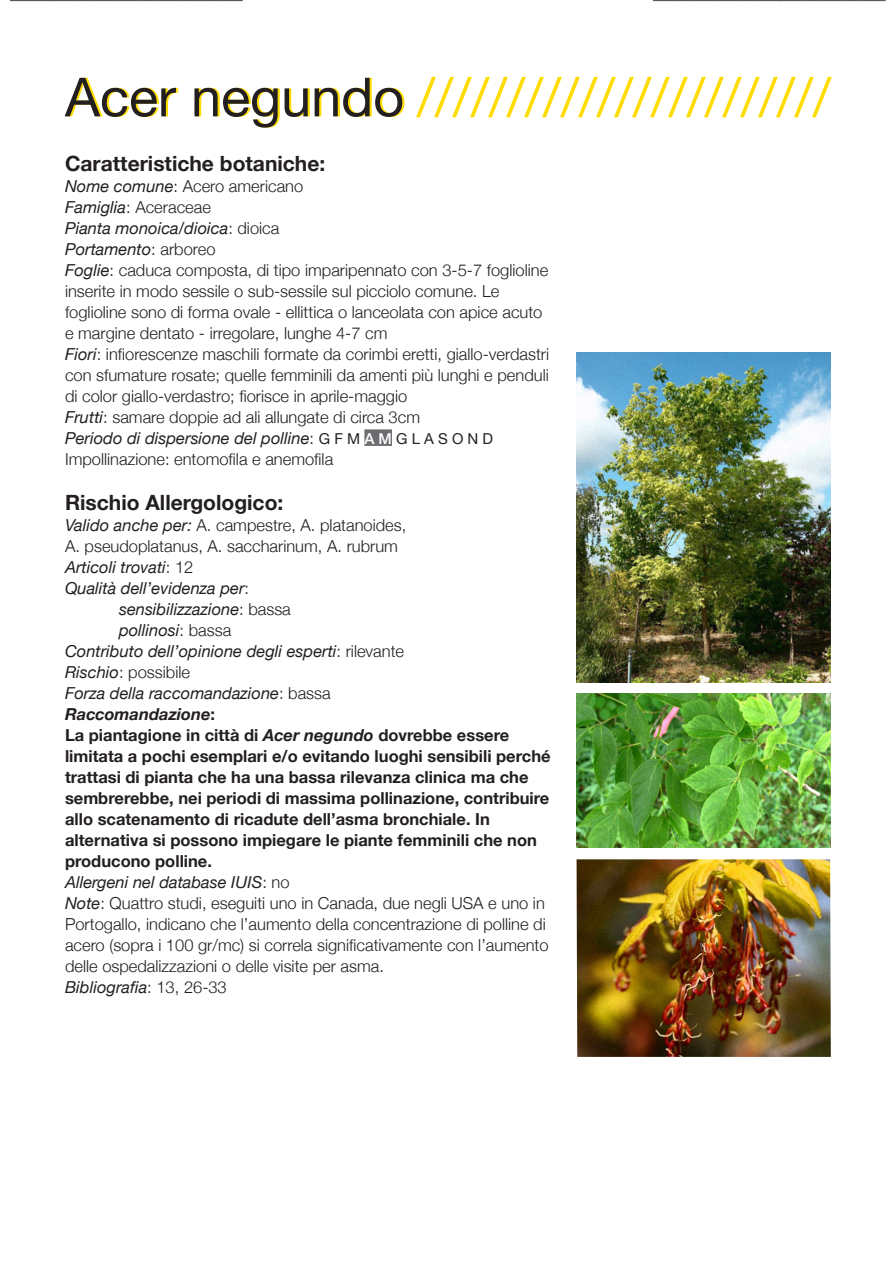
<style>
.page{position:relative;width:896px;height:1263px;background:#fff}
.page>*{position:absolute;margin:0;border:0;box-sizing:border-box;transform-origin:0 0}
.Intestazione_1{font:54px "Helvetica Neue";color:#ffdc01}
.t1{font:700 21px "Helvetica Neue";color:#231f20}
.t2{font:300 16.5px/21px "Helvetica Neue";color:#231f20}
.t3{font:700 16.5px/21px "Helvetica Neue";color:#231f20}
.t4{font:italic 16.5px "Helvetica Neue";color:#231f20}
.t5{font:italic 700 16.5px "Helvetica Neue";color:#231f20}
.s1{color:#231f20}
.s2{font-weight:400;font-style:italic}
.s3{font-weight:300;font-style:normal}
.s4{font-style:normal;font-size:15px}
.s5{font-weight:500;font-style:normal;font-size:15px;color:#fff}
.s6{font-style:normal}
.s7{font-style:italic}
</style>
<div class="page">
<div style="left:364px;top:429px;width:28px;height:17px;background:#6c6d70"></div>
<img style="left:576px;top:353px;width:254px;height:329px">
<img style="left:576px;top:693px;width:254px;height:154px">
<img style="left:576px;top:859px;width:254px;height:197px">
<svg style="left:10px;top:0;width:233px;height:1px"></svg>
<svg style="left:653px;top:0;width:232px;height:1px"></svg>
<p class="Intestazione_1" style="left:65px;top:65px;width:767px"><span class="s1">Acer negundo</span> ///////////////////////</p>
<p class="t1" style="left:65px;top:150px;width:262px">Caratteristiche botaniche:</p>
<p class="t2" style="left:65px;top:175px;width:240px"><span class="s2">Nome comune</span>: Acero americano</p>
<p class="t2" style="left:65px;top:196px;width:147px"><span class="s2">Famiglia</span>: Aceraceae</p>
<p class="t4" style="left:65px;top:218px;width:216px">Pianta monoica/dioica<span class="s3">: dioica</span></p>
<p class="t4" style="left:65px;top:239px;width:152px">Portamento<span class="s3">: arboreo</span></p>
<p class="t2" style="left:65px;top:259px;width:484px"><span class="s2">Foglie</span>: caduca composta, di tipo imparipennato con 3-5-7 foglioline inserite in modo sessile o sub-sessile sul picciolo comune. Le foglioline sono di forma ovale - ellittica o lanceolata con apice acuto e margine dentato - irregolare, lunghe 4-7 cm</p>
<p class="t2" style="left:65px;top:343px;width:485px;text-align:justify"><span class="s2">Fiori</span>: infiorescenze maschili formate da corimbi eretti, giallo-verdastri con sfumature rosate; quelle femminili da amenti più lunghi e penduli di color giallo-verdastro; fiorisce in aprile-maggio</p>
<p class="t2" style="left:65px;top:406px;width:356px"><span class="s2">Frutti</span>: samare doppie ad ali allungate di circa 3cm</p>
<p class="t4" style="left:65px;top:428px;width:429px">Periodo di dispersione del polline<span class="s3">:</span> <span class="s4">G F M</span> <span class="s5">A M</span> <span class="s4">G L A S O N D</span></p>
<p class="t2" style="left:65px;top:448px;width:270px">Impollinazione: entomofila e anemofila</p>
<p class="t1" style="left:65px;top:489px;width:220px">Rischio Allergologico:</p>
<p class="t2" style="left:65px;top:514px;width:343px"><span class="s2">Valido anche per:</span> A. campestre, A. platanoides,</p>
<p class="t2" style="left:65px;top:535px;width:334px">A. pseudoplatanus, A. saccharinum, A. rubrum</p>
<p class="t4" style="left:65px;top:557px;width:130px">Articoli trovati<span class="s3">: 12</span></p>
<p class="t4" style="left:65px;top:578px;width:185px">Qualità dell’evidenza per<span class="s3">:</span></p>
<p class="t4" style="left:119px;top:599px;width:173px">sensibilizzazione<span class="s3">: bassa</span></p>
<p class="t4" style="left:119px;top:620px;width:114px">pollinosi<span class="s3">: bassa</span></p>
<p class="t4" style="left:65px;top:641px;width:340px">Contributo dell’opinione degli esperti<span class="s3">: rilevante</span></p>
<p class="t2" style="left:65px;top:661px;width:126px"><span class="s2">Rischio</span>: possibile</p>
<p class="t4" style="left:65px;top:683px;width:267px">Forza della raccomandazione<span class="s3">: bassa</span></p>
<p class="t5" style="left:65px;top:703px;width:152px">Raccomandazione<span class="s6">:</span></p>
<p class="t3" style="left:65px;top:724px;width:487px">La piantagione in città di <span class="s7">Acer negundo</span> dovrebbe essere limitata a pochi esemplari e/o evitando luoghi sensibili perché trattasi di pianta che ha una bassa rilevanza clinica ma che sembrerebbe, nei periodi di massima pollinazione, contribuire allo scatenamento di ricadute dell’asma bronchiale. In alternativa si possono impiegare le piante femminili che non producono polline.</p>
<p class="t4" style="left:65px;top:872px;width:226px">Allergeni nel database IUIS<span class="s3">: no</span></p>
<p class="t2" style="left:65px;top:892px;width:485px"><span class="s2">Note</span>: Quattro studi, eseguiti uno in Canada, due negli USA e uno in Portogallo, indicano che l’aumento della concentrazione di polline di acero (sopra i 100 gr/mc) si correla significativamente con l’aumento delle ospedalizzazioni o delle visite per asma.</p>
<p class="t4" style="left:65px;top:977px;width:163px">Bibliografia<span class="s3">: 13, 26-33</span></p>
</div>
